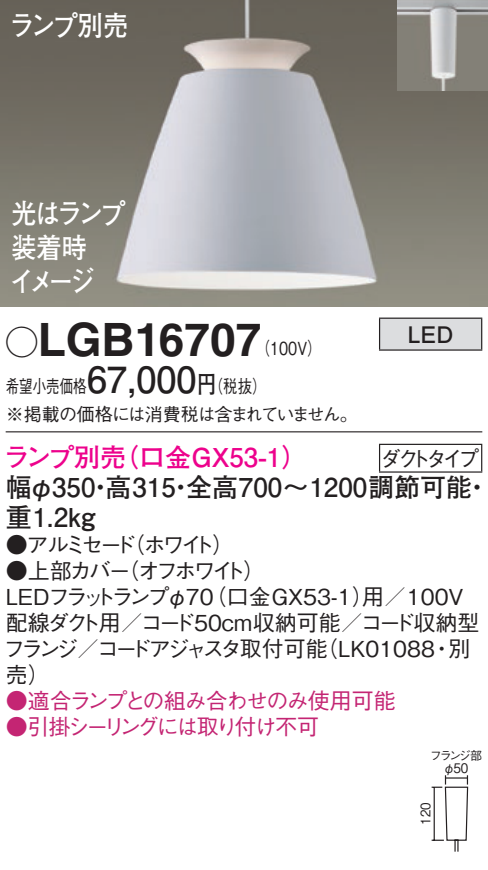
<style>
.page{position:relative;width:488px;height:870px;background:#fff}
.page>*{position:absolute;margin:0;border:0;box-sizing:border-box;transform-origin:0 0}
.t1{font:700 46px "Helvetica LT Std";color:#231f20}
.t2{font:700 36px "Futo Go B101 Pro";color:#231f20}
.t3{font:700 28px/34px "Futo Go B101 Pro";letter-spacing:-.12em;color:#fff;scale:.9 1}
.t4{font:700 26px/30px "Futo Go B101 Pro";color:#231f20}
.t5{font:700 26px "Futo Go B101 Pro";color:#ed028c}
.t6{font:700 22.8px "Futo Go B101 Pro";color:#231f20}
.t7{font:500 22px "Gothic BBB Pro";letter-spacing:-.02em;color:#231f20}
.t8{font:500 22px "Gothic BBB Pro";color:#231f20}
.t9{font:500 22px/26px "Gothic BBB Pro";letter-spacing:-.165em;color:#231f20}
.t10{font:500 22px "Gothic BBB Pro";letter-spacing:-.07em;color:#c42573}
.t11{font:500 22px "Gothic BBB Pro";letter-spacing:-.125em;color:#c42573}
.t12{font:500 22px/26px "Gothic BBB Pro";letter-spacing:-.18em;color:#231f20}
.t13{font:500 22px "Gothic BBB Pro";letter-spacing:-.11em;color:#231f20}
.t14{font:500 22px "Gothic BBB Pro";letter-spacing:-.155em;color:#231f20}
.t15{font:500 22px "Gothic BBB Pro";letter-spacing:-.11em;color:#231f20;scale:.94 1}
.t16{font:500 18px "Gothic BBB Pro";letter-spacing:-.065em;color:#231f20}
.t17{font:500 18px "Gothic BBB Pro";letter-spacing:-.025em;color:#231f20;scale:.8 1}
.t18{font:500 18px "Gothic BBB Pro";letter-spacing:-.025em;color:#231f20;scale:.75 1}
.t19{font:500 13.2px "Gothic BBB Pro";color:#231f20;scale:.9 1}
.t20{font:500 12px "Gothic BBB Pro";letter-spacing:-.185em;color:#231f20}
.s1{font-family:"Ford Classification 1";font-weight:400;font-size:32px}
.s2{font-family:"Futo Go B101 Pro";font-weight:700;font-size:24px}
</style>
<div class="page">
<img style="left:0;top:0;width:488px;height:306px">
<img style="left:397px;top:0;width:91px;height:91px">
<div style="left:379px;top:318px;width:102px;height:32px;background:#dcdddf"></div>
<hr style="left:379px;top:317px;width:103px;height:2px;background:#231f20">
<hr style="left:379px;top:319px;width:1px;height:30px;background:#231f20">
<hr style="left:481px;top:319px;width:1px;height:30px;background:#231f20">
<hr style="left:379px;top:349px;width:103px;height:2px;background:#231f20">
<hr style="left:6px;top:431px;width:476px;height:1px;background:#231f20">
<svg style="left:379px;top:445px;width:1px;height:26px"></svg>
<hr style="left:379px;top:444px;width:103px;height:1px;background:#231f20">
<svg style="left:481px;top:445px;width:1px;height:26px"></svg>
<hr style="left:379px;top:471px;width:103px;height:2px;background:#231f20">
<svg style="left:431px;top:775px;width:37px;height:77px"></svg>
<p class="t3" style="left:9px;top:5px;width:133px">ランプ別売</p>
<p class="t3" style="left:9px;top:192px;width:131px">光はランプ装着時<br>イメージ</p>
<h1 class="t1" style="left:6px;top:311px;width:257px"><span class="s1">A</span>LGB16707</h1>
<p class="t17" style="left:256px;top:334px;width:84px">（100 (V</p>
<h2 class="t2" style="left:87px;top:351px;width:111px">67,000</h2>
<p class="t17" style="left:197px;top:372px;width:88px">（<span class="s2">円</span>税抜(</p>
<p class="t18" style="left:6px;top:372px;width:109px">希望小売価格</p>
<p class="t16" style="left:6px;top:400px;width:353px">※掲載の価格には消費税は含まれていません。</p>
<p class="t5" style="left:113px;top:436px;width:196px">（口金GX53-1(</p>
<p class="t5" style="left:4px;top:436px;width:124px">ランプ別売</p>
<p class="t6" style="left:407px;top:316px;width:47px">LED</p>
<p class="t15" style="left:380px;top:440px;width:106px">ダクトタイプ</p>
<p class="t4" style="left:6px;top:468px;width:468px">幅φ350 高315 全高700～1200調節可能</p>
<p class="t4" style="left:464px;top:468px;width:27px">・</p>
<p class="t4" style="left:6px;top:468px;width:109px;text-indent:82px">・重1.2kg</p>
<p class="t4" style="left:168px;top:468px;width:27px">・</p>
<p class="t13" style="left:123px;top:527px;width:113px">（ホワイト(</p>
<p class="t12" style="left:117px;top:529px;width:149px;text-indent:-112px">●アルミセード<br>（オフホワイト(</p>
<p class="t13" style="left:6px;top:553px;width:127px">●上部カバー</p>
<p class="t8" style="left:205px;top:579px;width:260px">（口金GX53-1 用）／100V</p>
<p class="t14" style="left:6px;top:579px;width:209px">LEDフラットランプφ70</p>
<p class="t7" style="left:6px;top:605px;width:475px">配線ダクト用／コード50cm収納可能／コード収納型</p>
<p class="t13" style="left:448px;top:631px;width:23px">別</p>
<p class="t8" style="left:316px;top:631px;width:120px">（LK01088</p>
<p class="t9" style="left:3px;top:633px;width:326px">フランジ／コードアジャスタ取付可能売(</p>
<p class="t10" style="left:6px;top:683px;width:391px">●適合ランプとの組み合わせのみ使用可能</p>
<p class="t11" style="left:6px;top:709px;width:315px">●引掛シーリングには取り付け不可</p>
<p class="t13" style="left:430px;top:631px;width:23px">・</p>
<p class="t20" style="left:430px;top:745px;width:54px">フランジ部</p>
<p class="t19" style="left:414px;top:824px;width:26px;rotate:-90deg">120</p>
<p class="t19" style="left:443px;top:757px;width:29px">φ50</p>
</div>
